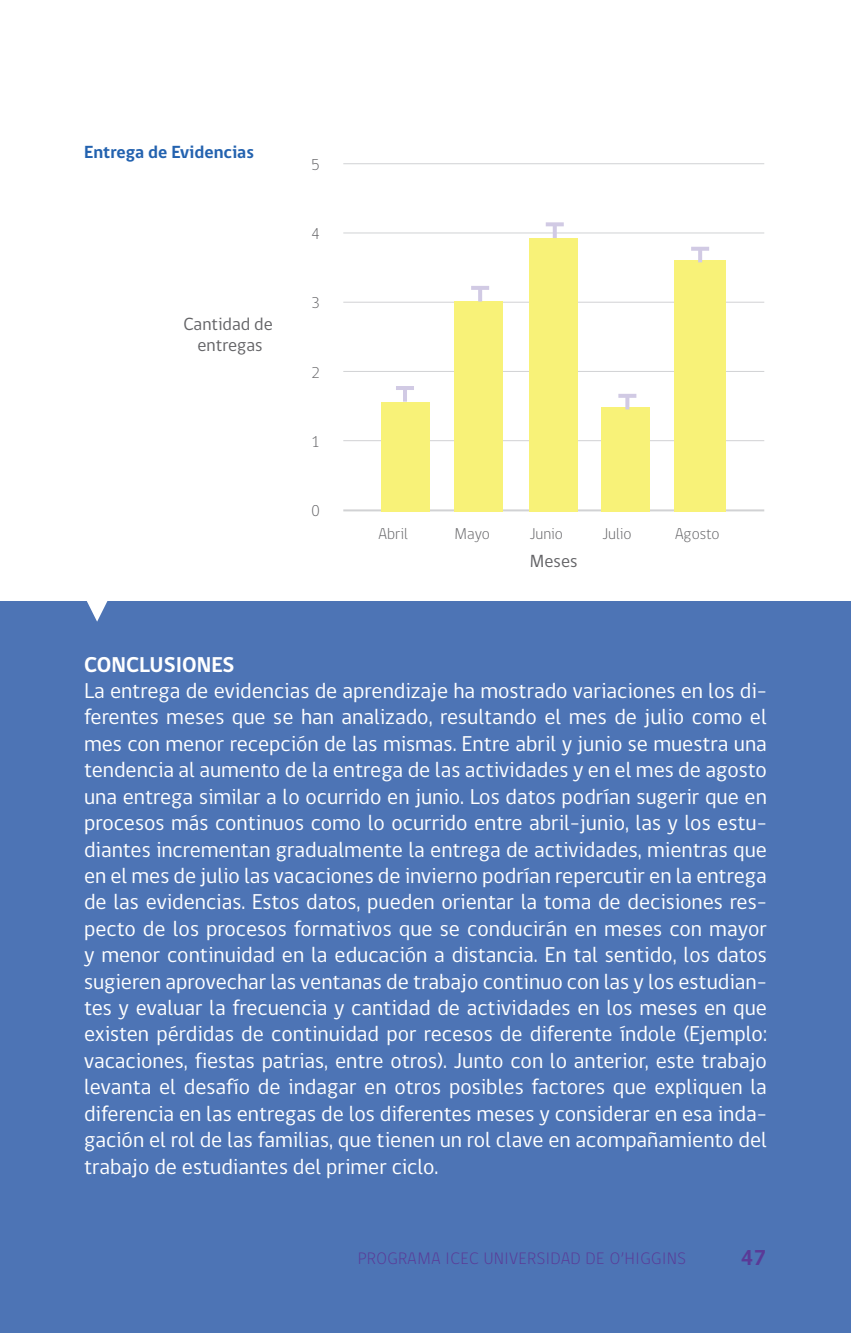
<style>
.page{position:relative;width:851px;height:1333px;background:#fff}
.page>*{position:absolute;margin:0;border:0;box-sizing:border-box;transform-origin:0 0}
.PÁRRAFOS{font:22px/26.4px "gob CL";color:#fff;text-align:justify}
.t1{font:700 22px "gob CL";color:#fff}
.t2{font:700 22px "gob CL";color:#5a3a97}
.t3{font:18px "gob CL";color:#636366}
.t4{font:700 18px "gob CL";color:#2362af}
.t5{font:300 17px "gob CL";letter-spacing:.04em;color:#5a3a97}
.t6{font:300 16px "gob CL";color:#636366}
</style>
<div class="page">
<div style="left:0;top:601px;width:850px;height:731px;background:#4d74b5"></div>
<svg style="left:87px;top:601px;width:21px;height:20px"></svg>
<hr style="left:343px;top:509px;width:421px;height:2px;background:#d1d2d4">
<hr style="left:343px;top:163px;width:421px;height:1px;background:#d1d2d4">
<hr style="left:343px;top:232px;width:421px;height:1px;background:#d1d2d4">
<hr style="left:343px;top:371px;width:421px;height:1px;background:#d1d2d4">
<hr style="left:343px;top:302px;width:421px;height:1px;background:#d1d2d4">
<hr style="left:343px;top:440px;width:421px;height:1px;background:#d1d2d4">
<div style="left:381px;top:401px;width:48px;height:110px;background:#f8f278"></div>
<div style="left:529px;top:238px;width:48px;height:273px;background:#f8f278"></div>
<div style="left:674px;top:260px;width:51px;height:251px;background:#f8f278"></div>
<div style="left:454px;top:300px;width:49px;height:211px;background:#f8f278"></div>
<div style="left:601px;top:407px;width:49px;height:104px;background:#f8f278"></div>
<hr style="left:403px;top:388px;width:4px;height:13px;background:#d1cae4">
<hr style="left:396px;top:386px;width:18px;height:4px;background:#d1cae4">
<hr style="left:478px;top:288px;width:4px;height:13px;background:#d1cae4">
<hr style="left:471px;top:286px;width:18px;height:4px;background:#d1cae4">
<svg style="left:552px;top:226px;width:4px;height:12px"></svg>
<svg style="left:545px;top:222px;width:18px;height:4px"></svg>
<svg style="left:625px;top:398px;width:4px;height:11px"></svg>
<hr style="left:618px;top:394px;width:18px;height:4px;background:#d1cae4">
<hr style="left:698px;top:249px;width:4px;height:13px;background:#d1cae4">
<svg style="left:691px;top:247px;width:18px;height:4px"></svg>
<p class="t4" style="left:84px;top:139px;width:171px">Entrega de Evidencias</p>
<p class="t3" style="left:183px;top:311px;width:91px">Cantidad de</p>
<p class="t3" style="left:197px;top:333px;width:67px">entregas</p>
<p class="t6" style="left:311px;top:153px;width:10px">5</p>
<p class="t6" style="left:311px;top:223px;width:10px">4</p>
<p class="t6" style="left:311px;top:292px;width:10px">3</p>
<p class="t6" style="left:311px;top:361px;width:10px">2</p>
<p class="t6" style="left:311px;top:430px;width:10px">1</p>
<p class="t6" style="left:311px;top:500px;width:10px">0</p>
<p class="t6" style="left:378px;top:522px;width:31px">Abril</p>
<p class="t6" style="left:454px;top:522px;width:37px">Mayo</p>
<p class="t6" style="left:530px;top:522px;width:35px">Junio</p>
<p class="t6" style="left:602px;top:522px;width:31px">Julio</p>
<p class="t6" style="left:675px;top:522px;width:46px">Agosto</p>
<p class="t3" style="left:530px;top:549px;width:49px">Meses</p>
<p class="t1" style="left:84px;top:649px;width:152px">CONCLUSIONES</p>
<p class="PÁRRAFOS" style="left:84px;top:678px;width:684px">La entrega de evidencias de aprendizaje ha mostrado variaciones en los di&shy;ferentes meses que se han analizado, resultando el mes de julio como el mes con menor recepción de las mismas. Entre abril y junio se muestra una tendencia al aumento de la entrega de las actividades y en el mes de agosto una entrega similar a lo ocurrido en junio. Los datos podrían sugerir que en procesos más continuos como lo ocurrido entre abril-junio, las y los estu&shy;diantes incrementan gradualmente la entrega de actividades, mientras que en el mes de julio las vacaciones de invierno podrían repercutir en la entrega de las evidencias. Estos datos, pueden orientar la toma de decisiones res&shy;pecto de los procesos formativos que se conducirán en meses con mayor y menor continuidad en la educación a distancia. En tal sentido, los datos sugieren aprovechar las ventanas de trabajo continuo con las y los estudian&shy;tes y evaluar la frecuencia y cantidad de actividades en los meses en que existen pérdidas de continuidad por recesos de diferente índole (Ejemplo: vacaciones, fiestas patrias, entre otros). Junto con lo anterior, este trabajo levanta el desafío de indagar en otros posibles factores que expliquen la diferencia en las entregas de los diferentes meses y considerar en esa inda&shy;gación el rol de las familias, que tienen un rol clave en acompañamiento del trabajo de estudiantes del primer ciclo.</p>
<p class="t5" style="left:358px;top:1246px;width:329px">PROGRAMA ICEC UNIVERSIDAD DE O’HIGGINS</p>
<p class="t2" style="left:740px;top:1242px;width:27px">47</p>
</div>
